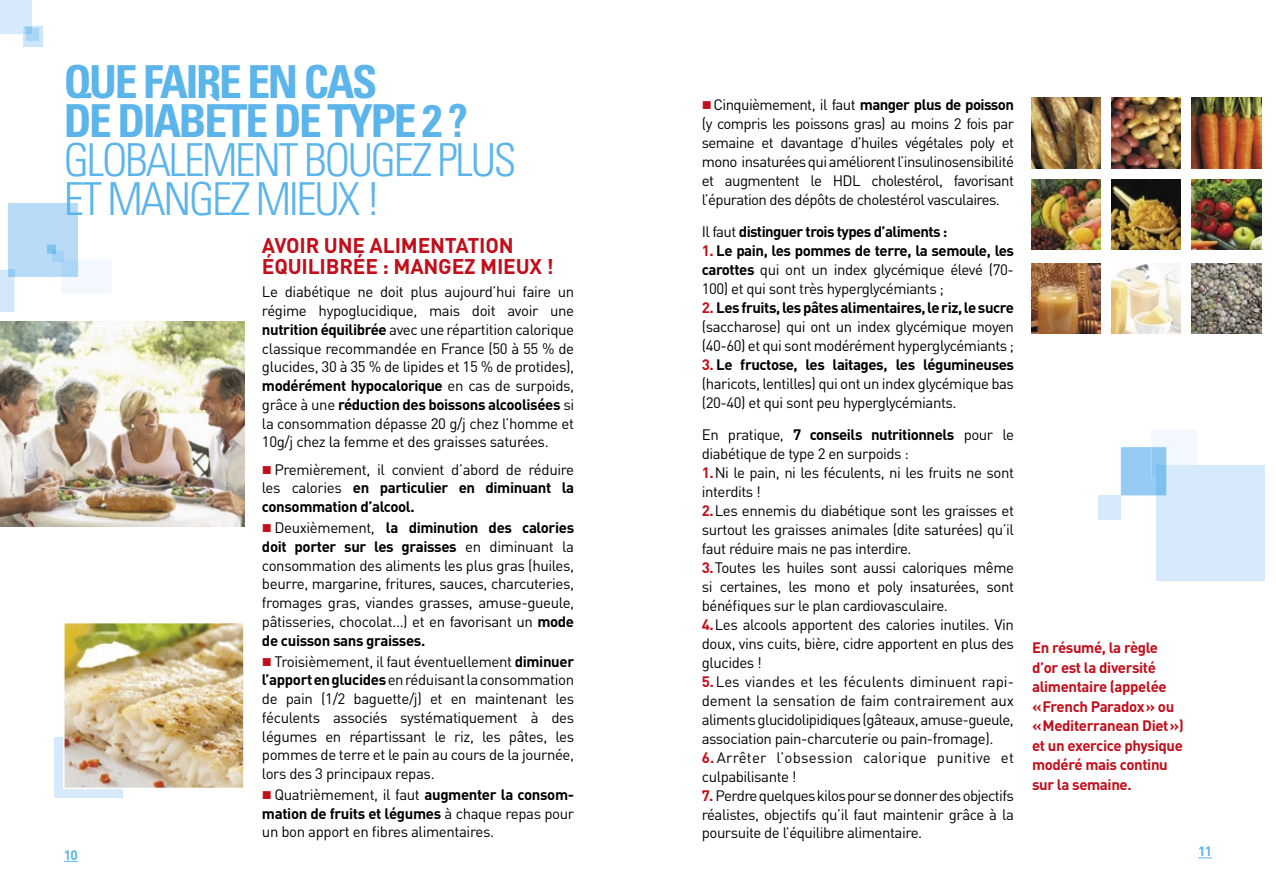
<style>
.page{position:relative;width:1276px;height:893px;background:#fff}
.page>*{position:absolute;margin:0;border:0;box-sizing:border-box;transform-origin:0 0}
.t1{font:300 condensed 45.45px/39px "Univers LT Std";letter-spacing:-.05em;color:#5bb4ea}
.t2{font:700 condensed 45.45px/39px "Univers LT Std";letter-spacing:-.05em;color:#5bb4ea}
.t3{font:700 21px/21px "DIN";letter-spacing:-.01em;color:#c20e1a}
.t4{font:15px/19px "DIN";letter-spacing:-.03em;color:#000;text-align:justify}
.t5{font:700 15px/19.5px "DIN";letter-spacing:-.025em;color:#c20e1a}
.t6{font:700 15px "DIN";letter-spacing:-.04em;color:#000}
.t7{font:700 13.5px "DIN";color:#5bb4ea}
.s1{font-weight:700}
.s2{color:#c20e1a}
.s3{font-weight:400}
.s4{font-weight:700;color:#c20e1a}
</style>
<div class="page">
<svg style="left:64px;top:861px;width:14px;height:1px"></svg>
<svg style="left:1198px;top:857px;width:14px;height:1px"></svg>
<div style="left:8px;top:203px;width:70px;height:74px;background:#b8dbf7"></div>
<svg style="left:0;top:270px;width:14px;height:42px"></svg>
<div style="left:8px;top:270px;width:6px;height:7px;background:#96ccf3"></div>
<svg style="left:47px;top:245px;width:65px;height:49px"></svg>
<div style="left:24px;top:26px;width:19px;height:21px;background:#cde6fa"></div>
<div style="left:27px;top:28px;width:12px;height:13px;background:#abd5f5"></div>
<svg style="left:0;top:0;width:32px;height:34px"></svg>
<div style="left:1156px;top:465px;width:108px;height:115px;background:#d6eafb"></div>
<svg style="left:1120px;top:430px;width:77px;height:65px"></svg>
<div style="left:1098px;top:495px;width:22px;height:25px;background:#d6eafb"></div>
<div style="left:54px;top:737px;width:69px;height:60px;background:#d6eafb"></div>
<img style="left:0;top:322px;width:244px;height:205px">
<img style="left:66px;top:625px;width:176px;height:161px">
<div style="left:63px;top:622px;width:182px;height:167px;border:2px solid #fff"></div>
<img style="left:1191px;top:98px;width:70px;height:70px">
<img style="left:1191px;top:179px;width:70px;height:71px">
<img style="left:1191px;top:263px;width:70px;height:71px">
<img style="left:1111px;top:98px;width:69px;height:70px">
<img style="left:1111px;top:179px;width:69px;height:71px">
<img style="left:1111px;top:263px;width:69px;height:71px">
<img style="left:1031px;top:98px;width:69px;height:70px">
<img style="left:1031px;top:179px;width:69px;height:71px">
<img style="left:1031px;top:263px;width:69px;height:71px">
<h1 class="t2" style="left:64px;top:62px;width:406px">QUE FAIRE EN CAS<br>DE DIABÈTE DE TYPE 2 ?</h1>
<h1 class="t1" style="left:64px;top:140px;width:454px">GLOBALEMENT BOUGEZ PLUS<br>ET MANGEZ MIEUX !</h1>
<h2 class="t3" style="left:262px;top:234px;width:293px">AVOIR UNE ALIMENTATION<br>ÉQUILIBRÉE : MANGEZ MIEUX !</h2>
<p class="t4" style="left:262px;top:282px;width:314px">Le diabétique ne doit plus aujourd’hui faire un régime hypoglucidique, mais doit avoir une <span class="s1">nutrition équilibrée</span> avec une répartition calorique classique recommandée en France (50 à 55 % de glucides, 30 à 35 % de lipides et 15 % de protides), <span class="s1">modérément hypocalorique</span> en cas de surpoids, grâce à une <span class="s1">réduction des boissons alcoolisées</span> si la consommation dépasse 20 g/j chez l’homme et 10g/j chez la femme et des graisses saturées.</p>
<p class="t4" style="left:262px;top:460px;width:314px"><span class="s2">■</span> Premièrement, il convient d’abord de réduire les calories <span class="s1">en particulier en diminuant la consommation d’alcool.</span></p>
<p class="t4" style="left:262px;top:518px;width:314px"><span class="s2">■</span> Deuxièmement, <span class="s1">la diminution des calories doit porter sur les graisses</span> en diminuant la consommation des aliments les plus gras (huiles, beurre, margarine, fritures, sauces, charcuteries, fromages gras, viandes grasses, amuse-gueule, pâtisseries, chocolat…) et en favorisant un <span class="s1">mode de cuisson sans graisses.</span></p>
<p class="t4" style="left:262px;top:651px;width:314px"><span class="s2">■</span> Troisièmement, il faut éventuellement <span class="s1">diminuer l’apport en glucides</span> en réduisant la consommation de pain (1/2 baguette/j) et en maintenant les féculents associés systématiquement à des légumes en répartissant le riz, les pâtes, les pommes de terre et le pain au cours de la journée, lors des 3 principaux repas.</p>
<p class="t4" style="left:262px;top:785px;width:314px"><span class="s2">■</span> Quatrièmement, il faut <span class="s1">augmenter la consom&shy;mation de fruits et légumes</span> à chaque repas pour un bon apport en fibres alimentaires.</p>
<p class="t4" style="left:702px;top:95px;width:314px"><span class="s2">■</span> Cinquièmement, il faut <span class="s1">manger plus de poisson </span>(y compris les poissons gras) au moins 2 fois par semaine et davantage d’huiles végétales poly et mono insaturées qui améliorent l’insulinosensibilité et augmentent le HDL cholestérol, favorisant l’épuration des dépôts de cholestérol vasculaires.</p>
<p class="t6" style="left:702px;top:222px;width:247px"><span class="s3">Il faut</span> distinguer trois types d’aliments :</p>
<p class="t4" style="left:702px;top:241px;width:314px"><span class="s4">1.</span> <span class="s1">Le pain, les pommes de terre, la semoule, les carottes</span> qui ont un index glycémique élevé (70- 100) et qui sont très hyperglycémiants ;</p>
<p class="t4" style="left:702px;top:298px;width:314px"><span class="s4">2.</span> <span class="s1">Les fruits, les pâtes alimentaires, le riz, le sucre </span>(saccharose) qui ont un index glycémique moyen (40-60) et qui sont modérément hyperglycémiants ;</p>
<p class="t4" style="left:702px;top:355px;width:314px"><span class="s4">3.</span> <span class="s1">Le fructose, les laitages, les légumineuses </span>(haricots, lentilles) qui ont un index glycémique bas (20-40) et qui sont peu hyperglycémiants.</p>
<p class="t4" style="left:702px;top:425px;width:314px;text-align:left">En pratique, <span class="s1">7 conseils nutritionnels</span> pour le diabétique de type 2 en surpoids :<br><span class="s4">1.</span>Ni le pain, ni les féculents, ni les fruits ne sont interdits !<br><span class="s4">2.</span>Les ennemis du diabétique sont les graisses et surtout les graisses animales (dite saturées) qu’il faut réduire mais ne pas interdire.<br><span class="s4">3.</span>Toutes les huiles sont aussi caloriques même si certaines, les mono et poly insaturées, sont bénéfiques sur le plan cardiovasculaire.<br><span class="s4">4.</span>Les alcools apportent des calories inutiles. Vin doux, vins cuits, bière, cidre apportent en plus des glucides !<br><span class="s4">5.</span>Les viandes et les féculents diminuent rapi&shy;dement la sensation de faim contrairement aux aliments glucidolipidiques (gâteaux, amuse-gueule, association pain-charcuterie ou pain-fromage).<br><span class="s4">6.</span>Arrêter l’obsession calorique punitive et culpabilisante !</p>
<p class="t4" style="left:702px;top:786px;width:314px"><span class="s4">7.</span> Perdre quelques kilos pour se donner des objectifs réalistes, objectifs qu’il faut maintenir grâce à la</p>
<p class="t4" style="left:702px;top:822px;width:222px">poursuite de l’équilibre alimentaire.</p>
<p class="t5" style="left:1032px;top:637px;width:153px">En résumé, la règle d’or est la diversité alimentaire (appelée<br>« French Paradox » ou « Mediterranean Diet ») et un exercice physique modéré mais continu sur la semaine.</p>
<p class="t7" style="left:64px;top:846px;width:15px">10</p>
<p class="t7" style="left:1198px;top:842px;width:15px">11</p>
</div>
